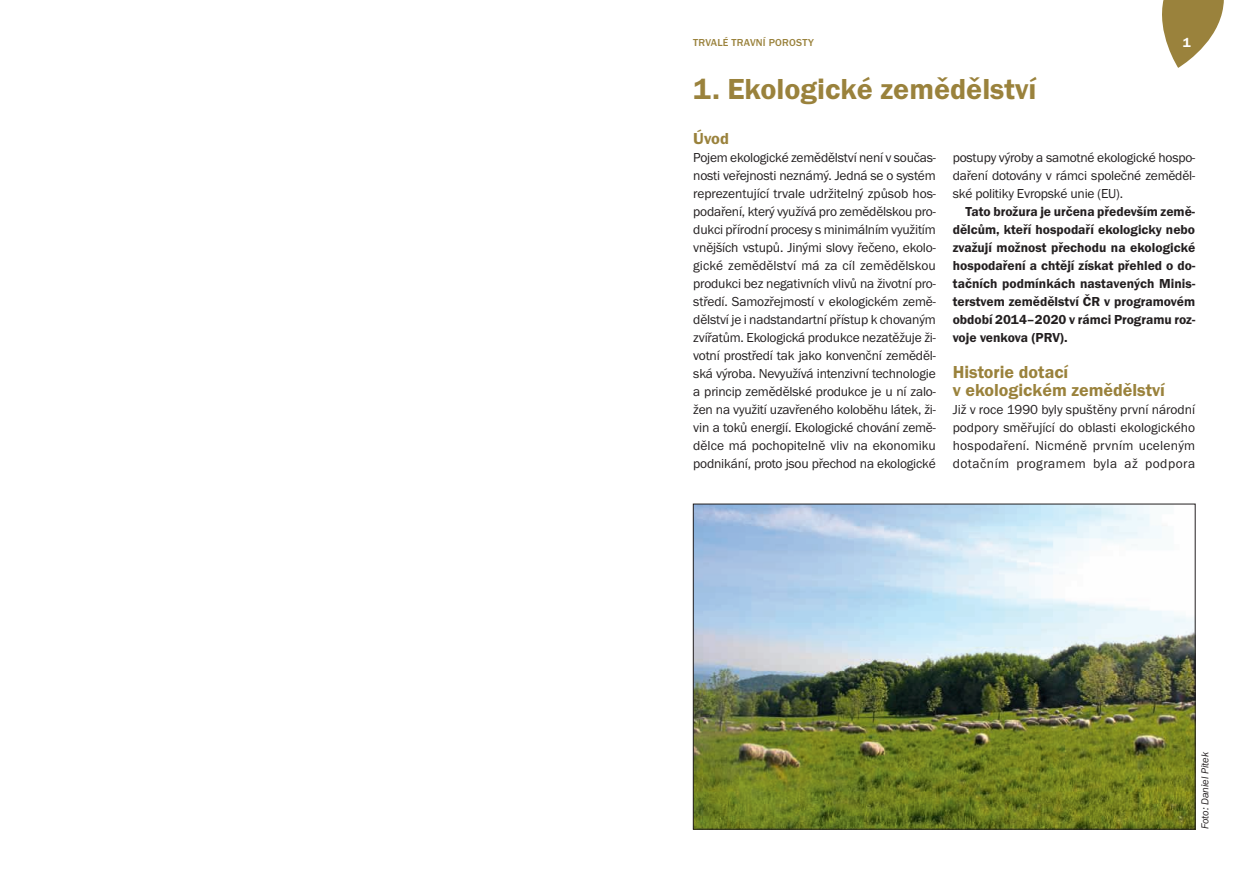
<style>
.page{position:relative;width:1259px;height:893px;background:#fff}
.page>*{position:absolute;margin:0;border:0;box-sizing:border-box;transform-origin:0 0}
.t1{font:600 30px "Franklin Gothic ITCTOT";color:#9a823c}
.t2{font:600 18px/18px "Franklin Gothic ITCTOT";color:#9a823c}
.t3{font:600 16.5px "Franklin Gothic ITCTOT";color:#9a823c}
.t4{font:13.5px/18px "Franklin Gothic ITCTOT";letter-spacing:-.015em;color:#231f20;text-align:justify}
.t5{font:600 13.5px/18px "Franklin Gothic ITCTOT";color:#231f20;text-align:justify}
.t6{font:600 13.5px "Franklin Gothic ITCTOT";color:#fff}
.t7{font:500 10.5px "Franklin Gothic ITCTOT";letter-spacing:.02em;color:#9a823c}
.t8{font:italic 10.5px "Franklin Gothic ITCTOT";letter-spacing:-.005em;color:#231f20}
</style>
<div class="page">
<svg style="left:1162px;top:0;width:62px;height:68px"></svg>
<img style="left:695px;top:506px;width:498px;height:321px">
<div style="left:693px;top:504px;width:502px;height:325px;border:1px solid #231f20"></div>
<p class="t7" style="left:693px;top:37px;width:122px">TRVALÉ TRAVNÍ POROSTY</p>
<p class="t6" style="left:1182px;top:35px;width:9px">1</p>
<h1 class="t1" style="left:693px;top:72px;width:345px">1. Ekologické zemědělství</h1>
<p class="t3" style="left:693px;top:129px;width:37px">Úvod</p>
<p class="t4" style="left:693px;top:149px;width:244px">Pojem ekologické zemědělství není v součas&shy;nosti veřejnosti neznámý. Jedná se o systém reprezentující trvale udržitelný způsob hos&shy;podaření, který využívá pro zemědělskou pro&shy;dukci přírodní procesy s minimálním využitím vnějších vstupů. Jinými slovy řečeno, ekolo&shy;gické zemědělství má za cíl zemědělskou produkci bez negativních vlivů na životní pro&shy;středí. Samozřejmostí v ekologickém země&shy;dělství je i nadstandartní přístup k chovaným zvířatům. Ekologická produkce nezatěžuje ži&shy;votní prostředí tak jako konvenční zeměděl&shy;ská výroba. Nevyužívá intenzivní technologie a princip zemědělské produkce je u ní zalo&shy;žen na využití uzavřeného koloběhu látek, ži&shy;vin a toků energií. Ekologické chování země&shy;dělce má pochopitelně vliv na ekonomiku podnikání, proto jsou přechod na ekologické</p>
<p class="t4" style="left:952px;top:149px;width:244px">postupy výroby a samotné ekologické hospo&shy;daření dotovány v rámci společné zeměděl&shy;ské politiky Evropské unie (EU).</p>
<p class="t5" style="left:952px;top:203px;width:244px;text-indent:13px">Tato brožura je určena především země&shy;dělcům, kteří hospodaří ekologicky nebo zvažují možnost přechodu na ekologické hospodaření a chtějí získat přehled o do&shy;tačních podmínkách nastavených Minis&shy;terstvem zemědělství ČR v programovém období 2014–2020 v rámci Programu roz&shy;voje venkova (PRV).</p>
<h2 class="t2" style="left:952px;top:363px;width:214px">Historie dotací<br>v ekologickém zemědělství</h2>
<p class="t4" style="left:952px;top:401px;width:244px">Již v roce 1990 byly spuštěny první národní podpory směřující do oblasti ekologického hospodaření. Nicméně prvním uceleným dotačním programem byla až podpora</p>
<p class="t8" style="left:1199px;top:829px;width:79px;rotate:-90deg">Foto: Daniel Pitek</p>
</div>
